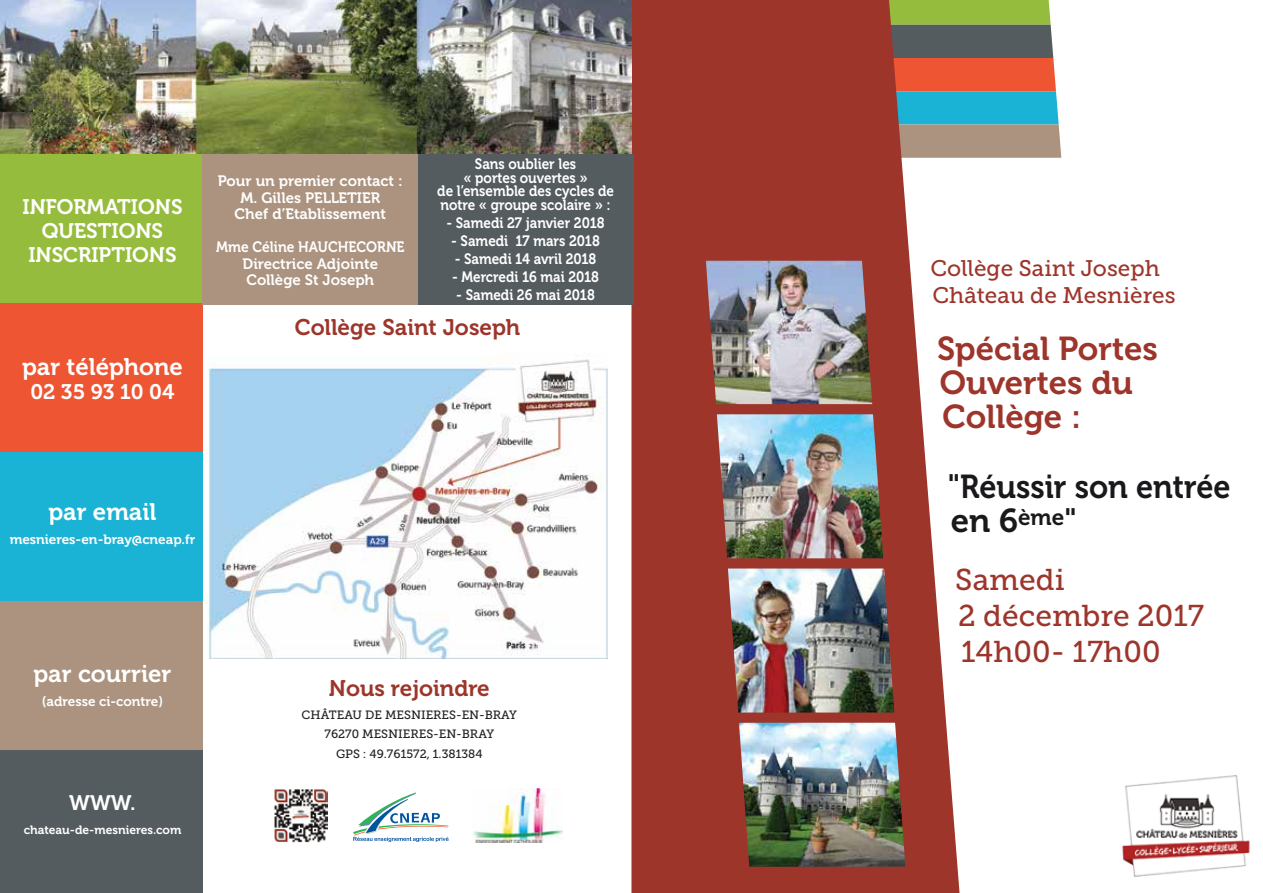
<style>
.page{position:relative;width:1263px;height:893px;background:#fff}
.page>*{position:absolute;margin:0;border:0;box-sizing:border-box;transform-origin:0 0}
.t1{font:33px/34.5px "Museo 700";color:#9d352b}
.t2{font:33px/34.5px "Museo 700";color:#1b181c}
.t3{font:30px/36px "Museo Slab 500";color:#9d352b}
.t4{font:24px "Museo 700";color:#fff}
.t5{font:22.5px/27px "Museo Slab 500";color:#9d352b}
.t6{font:22.5px "Museo 700";color:#9d352b}
.t7{font:21px/24px "Museo 700";color:#fff;text-align:center}
.t8{font:15px/13.5px "Museo 700";color:#fff;text-align:center;scale:.9 1}
.t9{font:15px/16.5px "Museo 700";color:#fff;text-align:center}
.t10{font:15px/16.5px "Museo 700";color:#fff;text-align:center;scale:.92 1}
.t11{font:13.5px "Museo 700";color:#fff}
.t12{font:12px/19.5px "Museo Slab 500";color:#231f20;text-align:center}
.t13{font:12px "Museo 700";color:#fff}
</style>
<div class="page">
<svg style="left:959px;top:0;width:102px;height:158px;background:#8c8e79"></svg>
<svg style="left:631px;top:0;width:328px;height:893px;background:#a8554b"></svg>
<img style="left:1122px;top:775px;width:128px;height:102px">
<div style="left:0;top:154px;width:203px;height:150px;background:#96bc3d"></div>
<div style="left:0;top:303px;width:203px;height:151px;background:#ed5533"></div>
<div style="left:0;top:452px;width:203px;height:151px;background:#1ab2d5"></div>
<div style="left:0;top:601px;width:203px;height:151px;background:#ab937f"></div>
<div style="left:0;top:750px;width:203px;height:143px;background:#555c60"></div>
<div style="left:203px;top:154px;width:215px;height:150px;background:#ab937f"></div>
<div style="left:418px;top:154px;width:215px;height:151px;background:#555c60"></div>
<svg style="left:353px;top:792px;width:96px;height:50px"></svg>
<img style="left:472px;top:788px;width:90px;height:54px">
<img style="left:274px;top:789px;width:54px;height:53px">
<img style="left:758px;top:568px;width:98px;height:144px">
<img style="left:758px;top:723px;width:98px;height:144px">
<img style="left:758px;top:261px;width:98px;height:143px">
<img style="left:0;top:0;width:632px;height:154px">
<img style="left:207px;top:359px;width:401px;height:299px">
<img style="left:758px;top:414px;width:98px;height:144px">
<img style="left:695px;top:239px;width:63px;height:654px">
<img style="left:856px;top:221px;width:63px;height:672px">
<h3 class="t7" style="left:23px;top:195px;width:162px">INFORMATIONS<br>QUESTIONS<br>INSCRIPTIONS</h3>
<h3 class="t4" style="left:22px;top:353px;width:162px">par téléphone</h3>
<h3 class="t7" style="left:31px;top:380px;width:145px">02 35 93 10 04</h3>
<p class="t9" style="left:218px;top:173px;width:186px">Pour un premier contact :<br>M. Gilles PELLETIER<br>Chef d’Etablissement</p>
<p class="t10" style="left:216px;top:239px;width:206px">Mme Céline HAUCHECORNE<br>Directrice Adjointe<br>Collège St Joseph</p>
<p class="t8" style="left:437px;top:157px;width:198px">Sans oublier les<br>« portes ouvertes »<br>de l’ensemble des cycles de notre « groupe scolaire » :</p>
<p class="t8" style="left:446px;top:216px;width:177px">- Samedi 27 janvier 2018</p>
<p class="t8" style="left:451px;top:234px;width:167px">- Samedi 17 mars 2018</p>
<p class="t8" style="left:455px;top:252px;width:159px">- Samedi 14 avril 2018</p>
<p class="t8" style="left:452px;top:270px;width:165px">- Mercredi 16 mai 2018</p>
<p class="t8" style="left:456px;top:288px;width:155px">- Samedi 26 mai 2018</p>
<h3 class="t6" style="left:295px;top:315px;width:227px">Collège Saint Joseph</h3>
<h3 class="t4" style="left:48px;top:498px;width:110px">par email</h3>
<p class="t11" style="left:10px;top:532px;width:187px">mesnieres-en-bray@cneap.fr</p>
<h3 class="t4" style="left:34px;top:660px;width:140px">par courrier</h3>
<p class="t11" style="left:42px;top:693px;width:123px">(adresse ci-contre)</p>
<h3 class="t7" style="left:69px;top:791px;width:68px">WWW.</h3>
<p class="t13" style="left:24px;top:823px;width:159px">chateau-de-mesnieres.com</p>
<h3 class="t6" style="left:329px;top:676px;width:162px">Nous rejoindre</h3>
<p class="t12" style="left:302px;top:705px;width:217px">CHÂTEAU DE MESNIERES-EN-BRAY<br>76270 MESNIERES-EN-BRAY<br>GPS : 49.761572, 1.381384</p>
<h3 class="t5" style="left:930px;top:255px;width:247px">Collège Saint Joseph<br>Château de Mesnières</h3>
<h1 class="t1" style="left:937px;top:331px;width:222px">Spécial Portes<br>Ouvertes du<br>Collège :</h1>
<h1 class="t2" style="left:948px;top:469px;width:284px">"Réussir son entrée en 6<sup>ème</sup>"</h1>
<h2 class="t3" style="left:955px;top:561px;width:250px">Samedi<br>2 décembre 2017<br>14h00- 17h00</h2>
</div>
